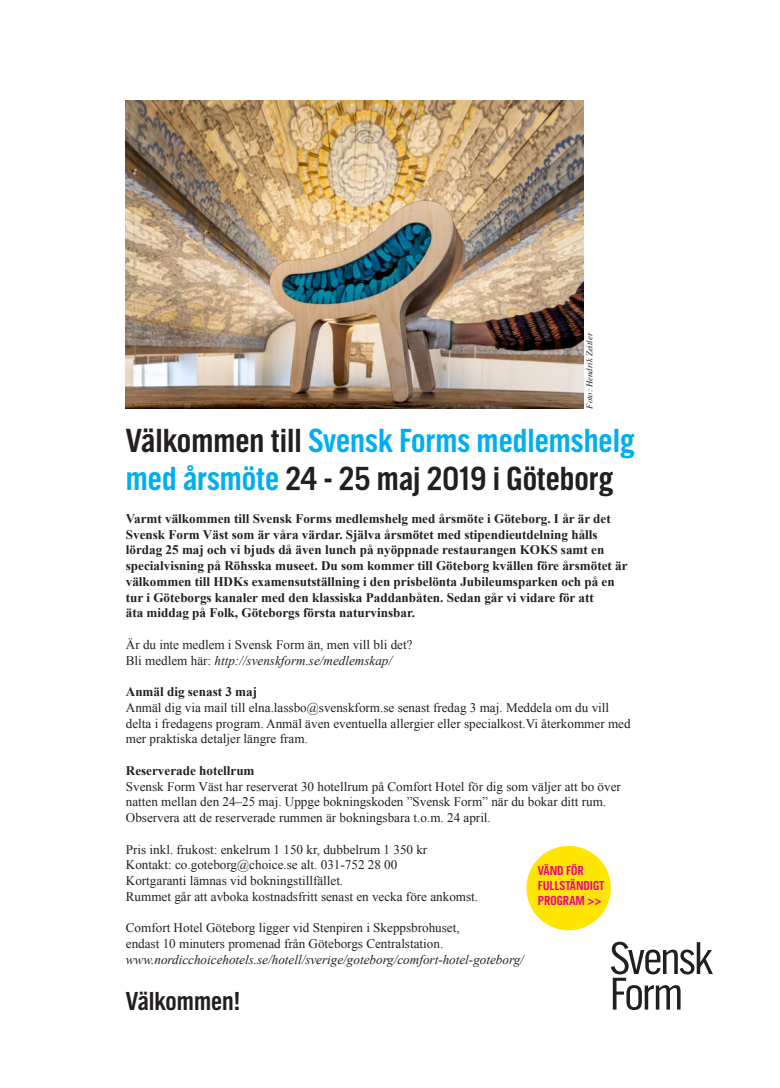
<style>
.page{position:relative;width:780px;height:1088px;background:#fff}
.page>*{position:absolute;margin:0;border:0;box-sizing:border-box;transform-origin:0 0}
.t1{font:700 32.12px/38.5px "Svensk Form";color:#231f20}
.t2{font:700 25px "Svensk Form";color:#231f20}
.t3{font:13.12px/15.8px "Times New Roman";color:#231f20}
.t4{font:700 13.12px/15.8px "Times New Roman";color:#231f20}
.t5{font:italic 13.12px "Times New Roman";color:#231f20}
.t6{font:700 12.5px/15px "Svensk Form";color:#ed028c}
.t7{font:italic 8.75px "Times";color:#231f20}
.s1{color:#00aeef}
.s2{font-style:normal}
.s3{font-style:italic}
</style>
<div class="page">
<div style="left:526px;top:846px;width:85px;height:84px;background:#ffe601;border-radius:50%"></div>
<img style="left:126px;top:100px;width:457px;height:309px">
<svg style="left:611px;top:942px;width:101px;height:68px"></svg>
<p class="t7" style="left:582px;top:409px;width:77px;rotate:-90deg">Foto: Hendrik Zeitler</p>
<p class="t1" style="left:126px;top:421px;width:510px">Välkommen till <span class="s1">Svensk Forms medlemshelg med årsmöte</span> 24 - 25 maj 2019 i Göteborg</p>
<p class="t4" style="left:126px;top:510px;width:503px">Varmt välkommen till Svensk Forms medlemshelg med årsmöte i Göteborg. I år är det Svensk Form Väst som är våra värdar. Själva årsmötet med stipendieutdelning hålls lördag 25 maj och vi bjuds då även lunch på nyöppnade restaurangen KOKS samt en specialvisning på Röhsska museet. Du som kommer till Göteborg kvällen före årsmötet är välkommen till HDKs examensutställning i den prisbelönta Jubileumsparken och på en tur i Göteborgs kanaler med den klassiska Paddanbåten. Sedan går vi vidare för att</p>
<p class="t4" style="left:126px;top:605px;width:291px">äta middag på Folk, Göteborgs första naturvinsbar.</p>
<p class="t3" style="left:126px;top:636px;width:288px">Är du inte medlem i Svensk Form än, men vill bli det?</p>
<p class="t5" style="left:126px;top:651px;width:268px"><span class="s2">Bli medlem här:</span> http://svenskform.se/medlemskap/</p>
<p class="t4" style="left:126px;top:683px;width:133px">Anmäl dig senast 3 maj</p>
<p class="t3" style="left:126px;top:699px;width:506px">Anmäl dig via mail till elna.lassbo@svenskform.se senast fredag 3 maj. Meddela om du vill delta i fredagens program. Anmäl även eventuella allergier eller specialkost.Vi återkommer med mer praktiska detaljer längre fram.</p>
<p class="t4" style="left:126px;top:762px;width:130px">Reserverade hotellrum</p>
<p class="t3" style="left:126px;top:778px;width:496px">Svensk Form Väst har reserverat 30 hotellrum på Comfort Hotel för dig som väljer att bo över natten mellan den 24–25 maj. Uppge bokningskoden ”Svensk Form” när du bokar ditt rum.</p>
<p class="t3" style="left:126px;top:809px;width:366px">Observera att de reserverade rummen är bokningsbara t.o.m. 24 april.</p>
<p class="t3" style="left:126px;top:841px;width:303px">Pris inkl. frukost: enkelrum 1 150 kr, dubbelrum 1 350 kr</p>
<p class="t3" style="left:126px;top:857px;width:273px">Kontakt: co.goteborg@choice.se alt. 031-752 28 00</p>
<p class="t3" style="left:126px;top:872px;width:219px">Kortgaranti lämnas vid bokningstillfället.</p>
<p class="t3" style="left:126px;top:888px;width:354px">Rummet går att avboka kostnadsfritt senast en vecka före ankomst.</p>
<p class="t3" style="left:126px;top:920px;width:399px">Comfort Hotel Göteborg ligger vid Stenpiren i Skeppsbrohuset,<br>endast 10 minuters promenad från Göteborgs Centralstation. <span class="s3">www.nordicchoicehotels.se/hotell/sverige/goteborg/comfort-hotel-goteborg/</span></p>
<p class="t2" style="left:126px;top:987px;width:116px">Välkommen!</p>
<p class="t6" style="left:538px;top:863px;width:68px">VÄND FÖR<br>FULLSTÄNDIGT<br>PROGRAM &gt;&gt;</p>
</div>
